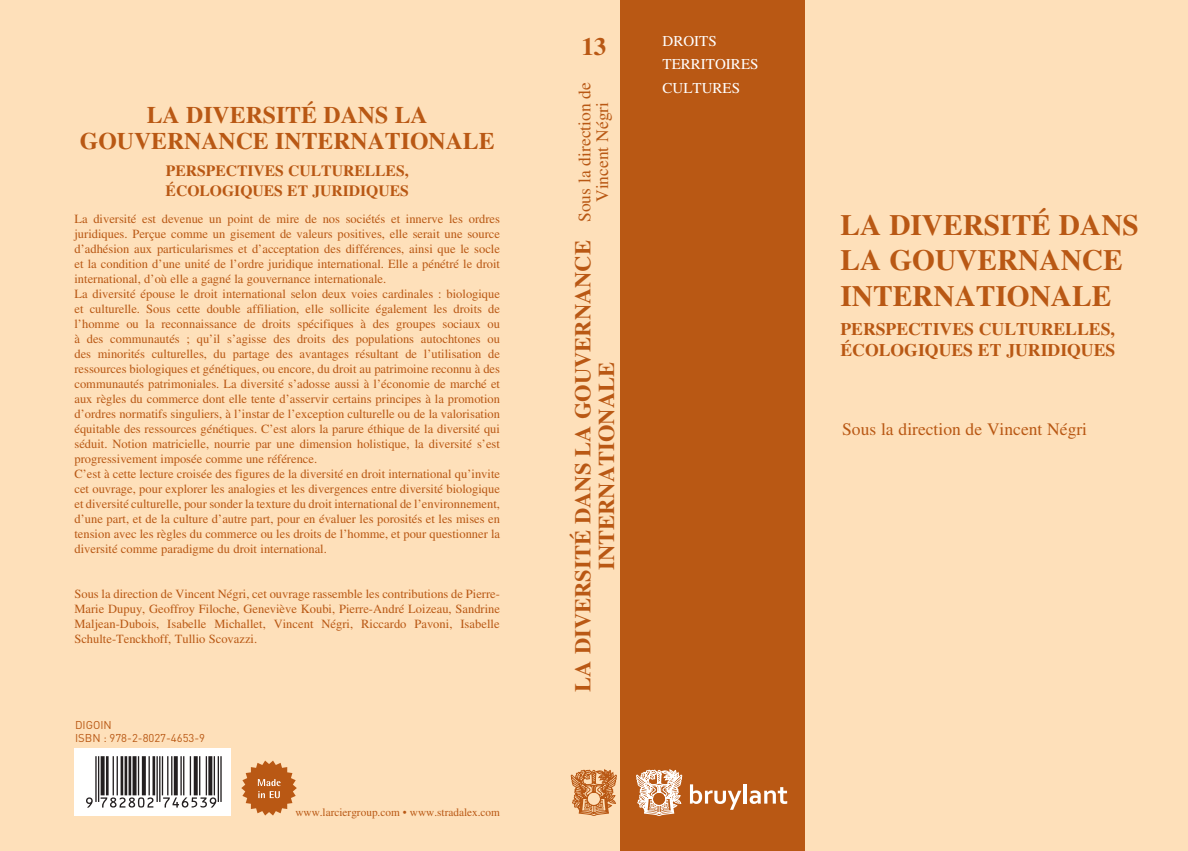
<style>
.page{position:relative;width:1188px;height:851px;background:#fff}
.page>*{position:absolute;margin:0;border:0;box-sizing:border-box;transform-origin:0 0}
.t1{font:700 29.38px/35.4px "Times LT Std";color:#b95814}
.t2{font:700 25px "Times LT Std";color:#b95814}
.t3{font:700 23.75px/26.2px "Times LT Std";color:#b95814;text-align:center}
.t4{font:700 22.5px/23.8px "Times LT Std";color:#b95814;text-align:center}
.t5{font:700 17.62px/20.8px "Times LT Std";color:#b95814}
.t6{font:17.5px/17.5px "Times LT Std";color:#b95814;text-align:center}
.t7{font:700 15.62px/20px "Times LT Std";color:#b95814}
.t8{font:15px/23.8px "Times LT Std";color:#fff}
.t9{font:12.5px/15px "Times LT Std";color:#b95814}
.t10{font:11.25px "Times LT Std";color:#b95814}
.t11{font:11.25px/13.5px "DIN";color:#b95814}
</style>
<div class="page">
<div style="left:0;top:0;width:1187px;height:850px;background:#fee0ba"></div>
<div style="left:620px;top:0;width:184px;height:850px;background:#b95814"></div>
<div style="left:74px;top:748px;width:157px;height:67px;background:#fff"></div>
<svg style="left:636px;top:769px;width:46px;height:46px"></svg>
<svg style="left:689px;top:784px;width:52px;height:25px"></svg>
<hr style="left:743px;top:784px;width:3px;height:19px;background:#fff">
<svg style="left:749px;top:787px;width:38px;height:16px"></svg>
<svg style="left:570px;top:769px;width:47px;height:46px"></svg>
<svg style="left:241px;top:760px;width:56px;height:55px"></svg>
<svg style="left:86px;top:756px;width:135px;height:51px"></svg>
<h3 class="t3" style="left:80px;top:101px;width:416px">LA DIVERSITÉ DANS LA<br>GOUVERNANCE INTERNATIONALE</h3>
<p class="t7" style="left:165px;top:160px;width:245px">PERSPECTIVES CULTURELLES,<br>ÉCOLOGIQUES ET JURIDIQUES</p>
<p class="t9" style="left:74px;top:211px;width:427px">La diversité est devenue un point de mire de nos sociétés et innerve les ordres juridiques. Perçue comme un gisement de valeurs positives, elle serait une source d’adhésion aux particularismes et d’acceptation des différences, ainsi que le socle et la condition d’une unité de l’ordre juridique international. Elle a pénétré le droit international, d’où elle a gagné la gouvernance internationale.<br>La diversité épouse le droit international selon deux voies cardinales : biologique et culturelle. Sous cette double affiliation, elle sollicite également les droits de l’homme ou la reconnaissance de droits spécifiques à des groupes sociaux ou à des communautés ; qu’il s’agisse des droits des populations autochtones ou des minorités culturelles, du partage des avantages résultant de l’utilisation de ressources biologiques et génétiques, ou encore, du droit au patrimoine reconnu à des communautés patrimoniales. La diversité s’adosse aussi à l’économie de marché et aux règles du commerce dont elle tente d’asservir certains principes à la promotion d’ordres normatifs singuliers, à l’instar de l’exception culturelle ou de la valorisation équitable des ressources génétiques. C’est alors la parure éthique de la diversité qui séduit. Notion matricielle, nourrie par une dimension holistique, la diversité s’est progressivement imposée comme une référence.<br>C’est à cette lecture croisée des figures de la diversité en droit international qu’invite cet ouvrage, pour explorer les analogies et les divergences entre diversité biologique et diversité culturelle, pour sonder la texture du droit international de l’environnement, d’une part, et de la culture d’autre part, pour en évaluer les porosités et les mises en tension avec les règles du commerce ou les droits de l’homme, et pour questionner la diversité comme paradigme du droit international.</p>
<p class="t9" style="left:74px;top:586px;width:427px;text-align:justify">Sous la direction de Vincent Négri, cet ouvrage rassemble les contributions de Pierre-Marie Dupuy, Geoffroy Filoche, Geneviève Koubi, Pierre-André Loizeau, Sandrine Maljean-Dubois, Isabelle Michallet, Vincent Négri, Riccardo Pavoni, Isabelle Schulte-Tenckhoff, Tullio Scovazzi.</p>
<p class="t11" style="left:75px;top:717px;width:131px">DIGOIN<br>ISBN : 978-2-8027-4653-9</p>
<p class="t10" style="left:295px;top:805px;width:206px">www.larciergroup.com • www.stradalex.com</p>
<h2 class="t2" style="left:581px;top:31px;width:26px">13</h2>
<h3 class="t6" style="left:575px;top:222px;width:141px;rotate:-90deg">Sous la direction de<br>Vincent Négri</h3>
<h3 class="t4" style="left:570px;top:691px;width:453px;rotate:-90deg">LA DIVERSITÉ DANS LA GOUVERNANCE<br>INTERNATIONALE</h3>
<p class="t8" style="left:662px;top:29px;width:97px">DROITS<br>TERRITOIRES<br>CULTURES</p>
<h1 class="t1" style="left:840px;top:206px;width:300px">LA DIVERSITÉ DANS<br>LA GOUVERNANCE<br>INTERNATIONALE</h1>
<h3 class="t5" style="left:840px;top:318px;width:276px">PERSPECTIVES CULTURELLES,<br>ÉCOLOGIQUES ET JURIDIQUES</h3>
<h3 class="t6" style="left:842px;top:420px;width:246px">Sous la direction de Vincent Négri</h3>
</div>
